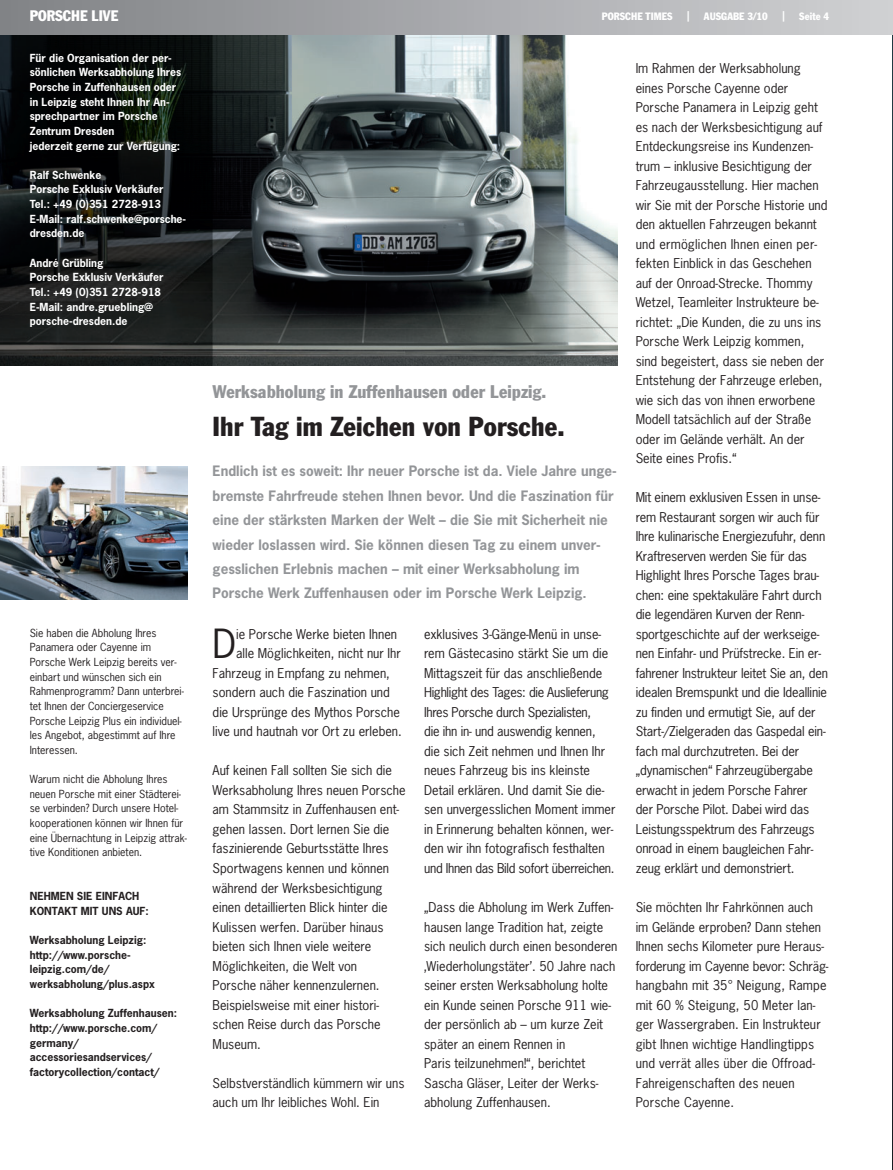
<style>
.page{position:relative;width:893px;height:1170px;background:#fff}
.page>*{position:absolute;margin:0;border:0;box-sizing:border-box;transform-origin:0 0}
.t1{font:37.8px "Porsche News Gothic";color:#231f20}
.t2{font:condensed 27px "Porsche Franklin Gothic";letter-spacing:.005em;color:#231f20}
.t3{font:condensed 18px "Porsche Franklin Gothic";letter-spacing:.005em;color:#939598}
.t4{font:condensed 15px "Porsche Franklin Gothic";color:#fff}
.t5{font:700 13.5px/24.5px "Porsche News Gothic";color:#939598}
.t6{font:12.75px/19.5px "Porsche News Gothic";color:#231f20}
.t7{font:10.5px/14.7px "Porsche News Gothic";color:#231f20}
.t8{font:700 10.5px/14.7px "Porsche News Gothic";color:#fff}
.t9{font:700 10.5px/14.7px "Porsche News Gothic";color:#231f20}
.t10{font:condensed 10.5px "Porsche Franklin Gothic";letter-spacing:.005em;color:#fff}
</style>
<div class="page">
<img style="left:892px;top:34px;width:1px;height:1135px">
<img style="left:0;top:34px;width:618px;height:332px">
<img style="left:0;top:466px;width:187px;height:133px">
<div style="left:0;top:0;width:893px;height:34px;background:linear-gradient(to right,#808286,#d0d1d3)"></div>
<p class="t4" style="left:30px;top:10px;width:90px">PORSCHE LIVE</p>
<p class="t10" style="left:602px;top:12px;width:72px">PORSCHE TIMES</p>
<p class="t10" style="left:687px;top:11px;width:4px">|</p>
<p class="t10" style="left:704px;top:12px;width:65px">AUSGABE 3/10</p>
<p class="t10" style="left:782px;top:11px;width:4px">|</p>
<p class="t10" style="left:799px;top:12px;width:31px">Seite 4</p>
<p class="t8" style="left:30px;top:51px;width:153px">Für die Organisation der per&shy;sönlichen Werksabholung Ihres<br>Porsche in Zuffenhausen oder in Leipzig steht Ihnen Ihr An&shy;sprechpartner im Porsche<br>Zentrum Dresden<br>jederzeit gerne zur Verfügung:</p>
<p class="t8" style="left:30px;top:168px;width:158px">Ralf Schwenke<br>Porsche Exklusiv Verkäufer<br>Tel.: +49 (0)351 2728-913<br>E-Mail: ralf.schwenke@porsche&shy;dresden.de</p>
<p class="t8" style="left:30px;top:256px;width:135px">André Grübling<br>Porsche Exklusiv Verkäufer<br>Tel.: +49 (0)351 2728-918<br>E-Mail: andre.gruebling@ porsche-dresden.de</p>
<p class="t7" style="left:30px;top:626px;width:155px">Sie haben die Abholung Ihres<br>Panamera oder Cayenne im<br>Porsche Werk Leipzig bereits ver&shy;einbart und wünschen sich ein<br>Rahmenprogramm? Dann unterbrei&shy;tet Ihnen der Conciergeservice<br>Porsche Leipzig Plus ein individuel&shy;les Angebot, abgestimmt auf Ihre<br>Interessen.</p>
<p class="t7" style="left:30px;top:772px;width:158px">Warum nicht die Abholung Ihres neuen Porsche mit einer Städterei&shy;se verbinden? Durch unsere Hotel&shy;kooperationen können wir Ihnen für eine Übernachtung in Leipzig attrak&shy;tive Konditionen anbieten.</p>
<p class="t9" style="left:30px;top:889px;width:120px">NEHMEN SIE EINFACH<br>KONTAKT MIT UNS AUF:</p>
<p class="t9" style="left:30px;top:933px;width:127px">Werksabholung Leipzig: http://www.porsche&shy;leipzig.com/de/ werksabholung/plus.aspx</p>
<p class="t9" style="left:30px;top:1006px;width:149px">Werksabholung Zuffenhausen: http://www.porsche.com/ germany/ accessoriesandservices/ factorycollection/contact/</p>
<h3 class="t3" style="left:213px;top:385px;width:335px">Werksabholung in Zuffenhausen oder Leipzig.</h3>
<h2 class="t2" style="left:213px;top:417px;width:353px">Ihr Tag im Zeichen von Porsche.</h2>
<p class="t5" style="left:213px;top:460px;width:406px">Endlich ist es soweit: Ihr neuer Porsche ist da. Viele Jahre unge&shy;bremste Fahrfreude stehen Ihnen bevor. Und die Faszination für eine der stärksten Marken der Welt – die Sie mit Sicherheit nie wieder loslassen wird. Sie können diesen Tag zu einem unver&shy;gesslichen Erlebnis machen – mit einer Werksabholung im Porsche Werk Zuffenhausen oder im Porsche Werk Leipzig.</p>
<h1 class="t1" style="left:213px;top:629px;width:25px">D</h1>
<p class="t6" style="left:236px;top:625px;width:162px">ie Porsche Werke bieten Ihnen</p>
<p class="t6" style="left:236px;top:644px;width:166px">alle Möglichkeiten, nicht nur Ihr</p>
<p class="t6" style="left:213px;top:664px;width:179px">Fahrzeug in Empfang zu nehmen,</p>
<p class="t6" style="left:213px;top:683px;width:179px">sondern auch die Faszination und</p>
<p class="t6" style="left:213px;top:703px;width:189px">die Ursprünge des Mythos Porsche</p>
<p class="t6" style="left:213px;top:722px;width:191px">live und hautnah vor Ort zu erleben.</p>
<p class="t6" style="left:213px;top:761px;width:195px">Auf keinen Fall sollten Sie sich die<br>Werksabholung Ihres neuen Porsche am Stammsitz in Zuffenhausen ent&shy;gehen lassen. Dort lernen Sie die faszinierende Geburtsstätte Ihres<br>Sportwagens kennen und können während der Werksbesichtigung einen detaillierten Blick hinter die<br>Kulissen werfen. Darüber hinaus bieten sich Ihnen viele weitere<br>Möglichkeiten, die Welt von<br>Porsche näher kennenzulernen.<br>Beispielsweise mit einer histori&shy;schen Reise durch das Porsche<br>Museum.</p>
<p class="t6" style="left:213px;top:1073px;width:193px">Selbstverständlich kümmern wir uns auch um Ihr leibliches Wohl. Ein</p>
<p class="t6" style="left:424px;top:625px;width:193px">exklusives 3-Gänge-Menü in unse&shy;rem Gästecasino stärkt Sie um die Mittagszeit für das anschließende Highlight des Tages: die Auslieferung Ihres Porsche durch Spezialisten,<br>die ihn in- und auswendig kennen,<br>die sich Zeit nehmen und Ihnen Ihr neues Fahrzeug bis ins kleinste Detail erklären. Und damit Sie die&shy;sen unvergesslichen Moment immer in Erinnerung behalten können, wer&shy;den wir ihn fotografisch festhalten und Ihnen das Bild sofort überreichen.</p>
<p class="t6" style="left:424px;top:898px;width:195px">„Dass die Abholung im Werk Zuffen&shy;hausen lange Tradition hat, zeigte sich neulich durch einen besonderen ‚Wiederholungstäter’. 50 Jahre nach seiner ersten Werksabholung holte ein Kunde seinen Porsche 911 wie&shy;der persönlich ab – um kurze Zeit später an einem Rennen in<br>Paris teilzunehmen!“, berichtet<br>Sascha Gläser, Leiter der Werks - abholung Zuffenhausen.</p>
<p class="t6" style="left:636px;top:59px;width:193px">Im Rahmen der Werksabholung eines Porsche Cayenne oder<br>Porsche Panamera in Leipzig geht es nach der Werksbesichtigung auf<br>Entdeckungsreise ins Kundenzen&shy;trum – inklusive Besichtigung der<br>Fahrzeugausstellung. Hier machen wir Sie mit der Porsche Historie und den aktuellen Fahrzeugen bekannt und ermöglichen Ihnen einen per&shy;fekten Einblick in das Geschehen auf der Onroad-Strecke. Thommy<br>Wetzel, Teamleiter Instrukteure be&shy;richtet: „Die Kunden, die zu uns ins<br>Porsche Werk Leipzig kommen, sind begeistert, dass sie neben der<br>Entstehung der Fahrzeuge erleben, wie sich das von ihnen erworbene<br>Modell tatsächlich auf der Straße oder im Gelände verhält. An der<br>Seite eines Profis.“</p>
<p class="t6" style="left:636px;top:488px;width:194px">Mit einem exklusiven Essen in unse&shy;rem Restaurant sorgen wir auch für Ihre kulinarische Energiezufuhr, denn Kraftreserven werden Sie für das Highlight Ihres Porsche Tages brau&shy;chen: eine spektakuläre Fahrt durch die legendären Kurven der Renn&shy;sportgeschichte auf der werkseige&shy;nen Einfahr- und Prüfstrecke. Ein er&shy;fahrener Instrukteur leitet Sie an, den idealen Bremspunkt und die Ideallinie zu finden und ermutigt Sie, auf der Start-/Zielgeraden das Gaspedal ein&shy;fach mal durchzutreten. Bei der „dynamischen“ Fahrzeugübergabe erwacht in jedem Porsche Fahrer der Porsche Pilot. Dabei wird das Leistungsspektrum des Fahrzeugs onroad in einem baugleichen Fahr&shy;zeug erklärt und demonstriert.</p>
<p class="t6" style="left:636px;top:898px;width:194px">Sie möchten Ihr Fahrkönnen auch im Gelände erproben? Dann stehen<br>Ihnen sechs Kilometer pure Heraus&shy;forderung im Cayenne bevor: Schräg&shy;hangbahn mit 35° Neigung, Rampe mit 60 % Steigung, 50 Meter lan&shy;ger Wassergraben. Ein Instrukteur gibt Ihnen wichtige Handlingtipps und verrät alles über die Offroad-<br>Fahreigenschaften des neuen<br>Porsche Cayenne.</p>
</div>
